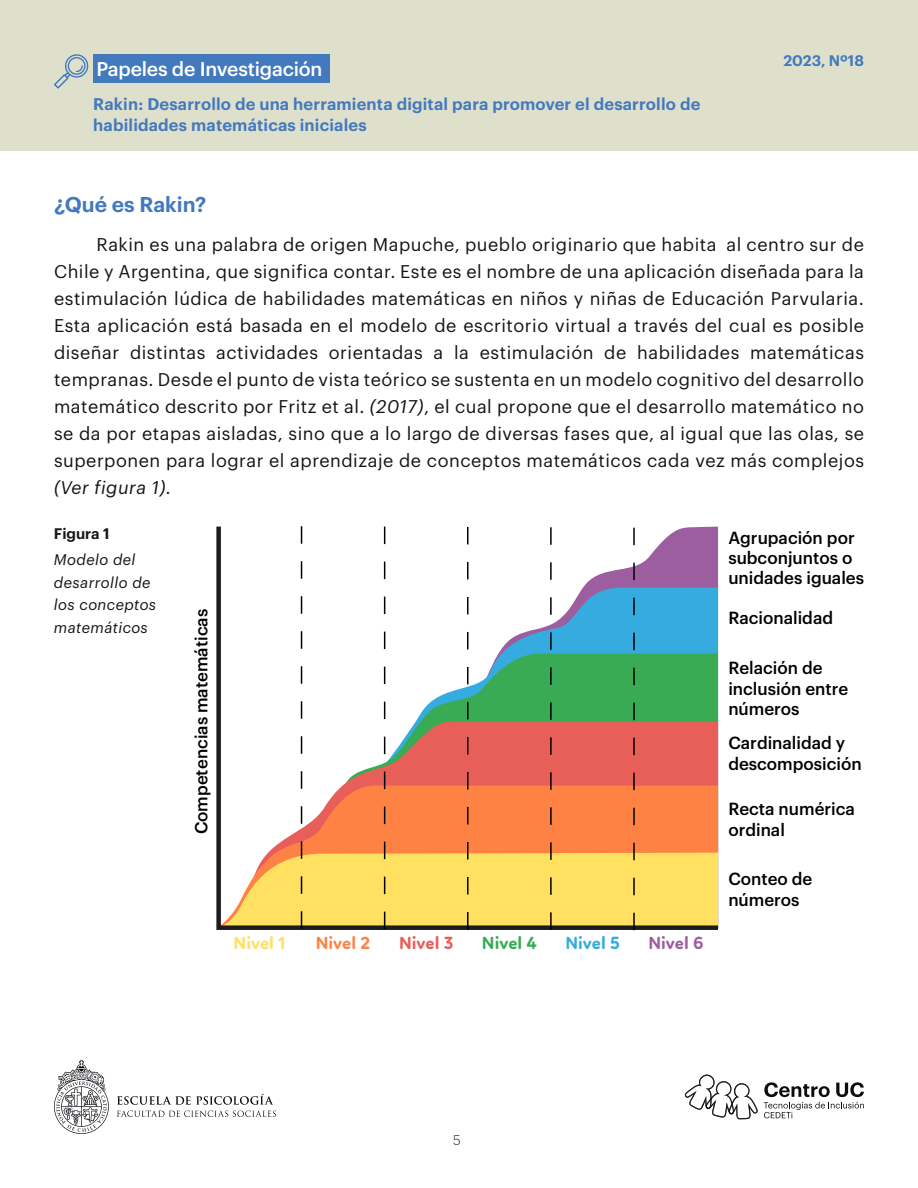
<style>
.page{position:relative;width:918px;height:1188px;background:#fff}
.page>*{position:absolute;margin:0;border:0;box-sizing:border-box;transform-origin:0 0}
.t1{font:600 21px "Graphik";color:#4379bd}
.t2{font:500 19.5px "Graphik";letter-spacing:-.01em;color:#fff}
.txt{font:18px/27px "Graphik";letter-spacing:.03em;color:#151414;text-align:justify}
.t3{font:700 18px "Linotte";color:#ffe061}
.t4{font:700 18px "Linotte";color:#ff8245}
.t5{font:700 18px "Linotte";color:#e85e59}
.t6{font:700 18px "Linotte";color:#38ab54}
.t7{font:700 18px "Linotte";color:#36abe0}
.t8{font:700 18px "Linotte";color:#9c5e9e}
.t9{font:500 17.25px/20.2px "Graphik";color:#000}
.t10{font:600 16.5px/21px "Graphik";letter-spacing:.01em;color:#4379bd}
.descripción_figuras{font:italic 15px/22.5px "Graphik";letter-spacing:.03em;color:#151414}
.t11{font:600 15px "Graphik";color:#4379bd}
.h5_figura{font:600 15px "Graphik";color:#171716}
.t12{font:300 13.5px "Graphik";color:#231f20}
.s1{font-style:italic}
</style>
<div class="page">
<svg style="left:54px;top:1060px;width:55px;height:74px"></svg>
<svg style="left:117px;top:1094px;width:156px;height:11px"></svg>
<svg style="left:117px;top:1111px;width:159px;height:6px"></svg>
<svg style="left:764px;top:1082px;width:100px;height:36px"></svg>
<svg style="left:685px;top:1075px;width:73px;height:44px"></svg>
<div style="left:0;top:0;width:918px;height:150px;background:#dfe0cc"></div>
<div style="left:93px;top:54px;width:237px;height:29px;background:#4379bd"></div>
<svg style="left:54px;top:54px;width:35px;height:35px"></svg>
<svg style="left:218px;top:526px;width:500px;height:404px"></svg>
<p class="t11" style="left:811px;top:49px;width:10px">2</p>
<p class="t11" style="left:840px;top:49px;width:25px">° 6</p>
<p class="t2" style="left:96px;top:54px;width:228px">Papeles de Investigación</p>
<p class="t11" style="left:783px;top:49px;width:82px">2023, Nº18</p>
<p class="t10" style="left:93px;top:92px;width:609px">Rakin: Desarrollo de una herramienta digital para promover el desarrollo de habilidades matemáticas iniciales</p>
<p class="t1" style="left:54px;top:188px;width:154px">¿Qué es Rakin?</p>
<p class="txt" style="left:54px;top:230px;width:812px;text-indent:43px">Rakin es una palabra de origen Mapuche, pueblo originario que habita al centro sur de Chile y Argentina, que significa contar. Este es el nombre de una aplicación diseñada para la estimulación lúdica de habilidades matemáticas en niños y niñas de Educación Parvularia.<br>Esta aplicación está basada en el modelo de escritorio virtual a través del cual es posible diseñar distintas actividades orientadas a la estimulación de habilidades matemáticas tempranas. Desde el punto de vista teórico se sustenta en un modelo cognitivo del desarrollo matemático descrito por Fritz et al. <span class="s1">(2017)</span>, el cual propone que el desarrollo matemático no se da por etapas aisladas, sino que a lo largo de diversas fases que, al igual que las olas, se superponen para lograr el aprendizaje de conceptos matemáticos cada vez más complejos <span class="s1">(Ver figura 1).</span></p>
<p class="h5_figura" style="left:54px;top:522px;width:57px">Figura 1</p>
<p class="descripción_figuras" style="left:54px;top:547px;width:104px">Modelo del desarrollo de los conceptos matemáticos</p>
<p class="t9" style="left:190px;top:834px;width:227px;rotate:-90deg">Competencias matemáticas</p>
<p class="t3" style="left:234px;top:932px;width:54px">Nivel 1</p>
<p class="t4" style="left:316px;top:932px;width:56px">Nivel 2</p>
<p class="t5" style="left:399px;top:932px;width:56px">Nivel 3</p>
<p class="t6" style="left:482px;top:932px;width:56px">Nivel 4</p>
<p class="t7" style="left:566px;top:932px;width:56px">Nivel 5</p>
<p class="t8" style="left:648px;top:932px;width:56px">Nivel 6</p>
<p class="t9" style="left:728px;top:526px;width:137px">Agrupación por subconjuntos o unidades iguales</p>
<p class="t9" style="left:728px;top:607px;width:106px">Racionalidad</p>
<p class="t9" style="left:728px;top:657px;width:121px">Relación de inclusión entre números</p>
<p class="t9" style="left:728px;top:731px;width:135px">Cardinalidad y descomposición</p>
<p class="t9" style="left:728px;top:798px;width:128px">Recta numérica ordinal</p>
<p class="t9" style="left:728px;top:868px;width:86px">Conteo de números</p>
<p class="t12" style="left:453px;top:1131px;width:9px">5</p>
</div>
